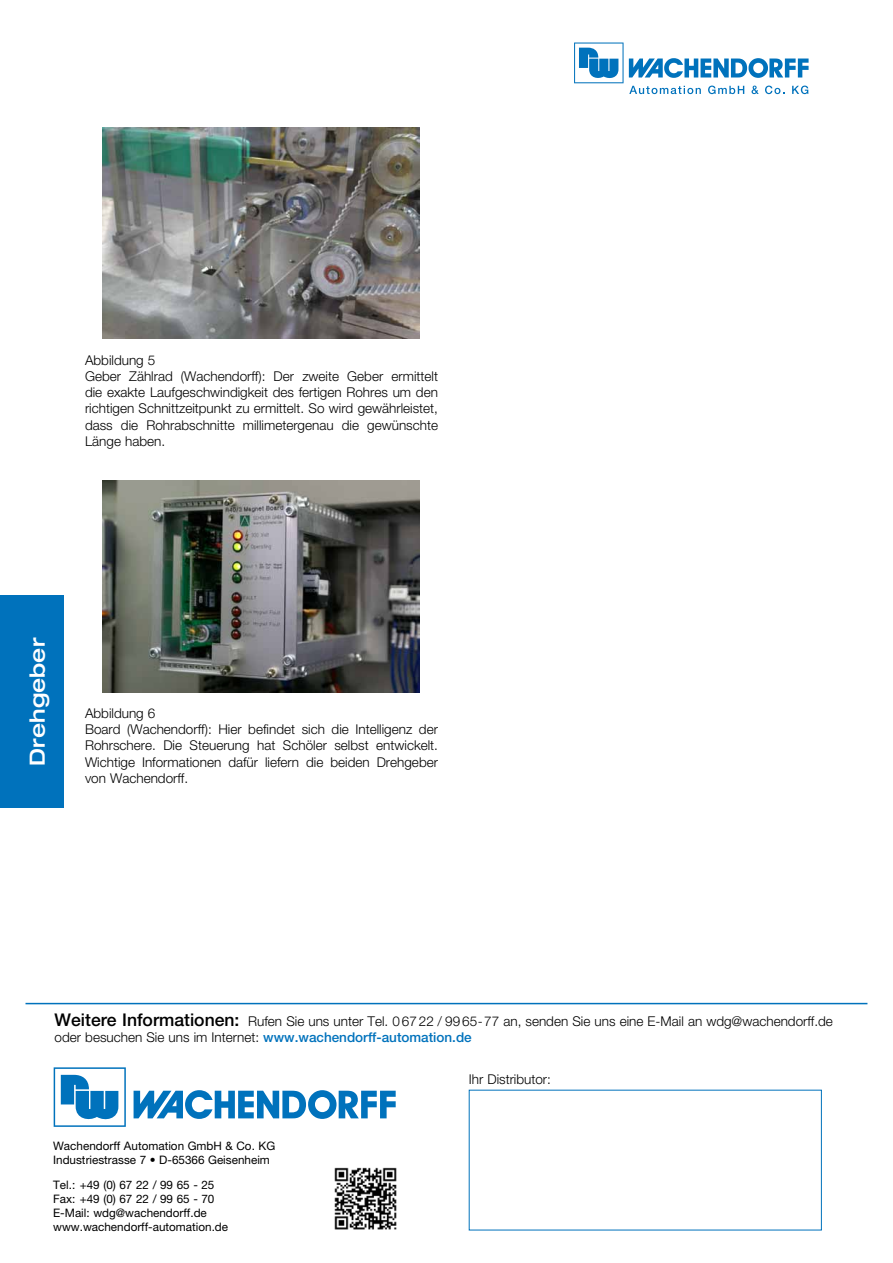
<style>
.page{position:relative;width:893px;height:1263px;background:#fff}
.page>*{position:absolute;margin:0;border:0;box-sizing:border-box;transform-origin:0 0}
.t1{font:500 expanded 21px "Helvetica Neue LT Pro";color:#fff}
.t2{font:300 13.5px/16.2px "Helvetica Neue LT Pro";color:#000}
.t3{font:11.7px/14.1px "Helvetica Neue LT Pro";color:#000}
.s1{font-weight:500;font-size:17.55px}
.s2{font-weight:500;color:#0072bc}
</style>
<div class="page">
<div style="left:0;top:595px;width:64px;height:213px;background:#0072bc"></div>
<img style="left:102px;top:128px;width:318px;height:211px">
<img style="left:102px;top:481px;width:318px;height:211px">
<svg style="left:574px;top:43px;width:235px;height:51px"></svg>
<hr style="left:26px;top:1003px;width:841px;height:1px;background:#0072bc">
<svg style="left:134px;top:1090px;width:262px;height:29px"></svg>
<svg style="left:54px;top:1067px;width:72px;height:60px"></svg>
<img style="left:334px;top:1167px;width:63px;height:63px">
<p class="t2" style="left:85px;top:352px;width:354px">Abbildung 5<br>Geber Zählrad (Wachendorff): Der zweite Geber ermittelt die exakte Laufgeschwindigkeit des fertigen Rohres um den richtigen Schnittzeitpunkt zu ermittelt. So wird gewährleistet, dass die Rohrabschnitte millimetergenau die gewünschte Länge haben.</p>
<h1 class="t1" style="left:24px;top:766px;width:129px;rotate:-90deg">Drehgeber</h1>
<p class="t2" style="left:85px;top:705px;width:354px">Abbildung 6<br>Board (Wachendorff): Hier befindet sich die Intelligenz der Rohrschere. Die Steuerung hat Schöler selbst entwickelt.<br>Wichtige Informationen dafür liefern die beiden Drehgeber von Wachendorff.</p>
<p class="t2" style="left:55px;top:1013px;width:780px"><span class="s1">Weitere Informationen:</span> Rufen Sie uns unter Tel. 0 67 22 / 99 65-77 an, senden Sie uns eine E-Mail an wdg@wachendorff.de oder besuchen Sie uns im Internet: <span class="s2">www.wachendorff-automation.de</span></p>
<p class="t3" style="left:53px;top:1139px;width:224px">Wachendorff Automation GmbH &amp; Co. KG<br>Industriestrasse 7 • D-65366 Geisenheim</p>
<p class="t3" style="left:53px;top:1177px;width:177px">Tel.: +49 (0) 67 22 / 99 65 - 25<br>Fax: +49 (0) 67 22 / 99 65 - 70<br>E-Mail: wdg@wachendorff.de www.wachendorff-automation.de</p>
<p class="t2" style="left:469px;top:1071px;width:84px">Ihr Distributor:</p>
</div>
